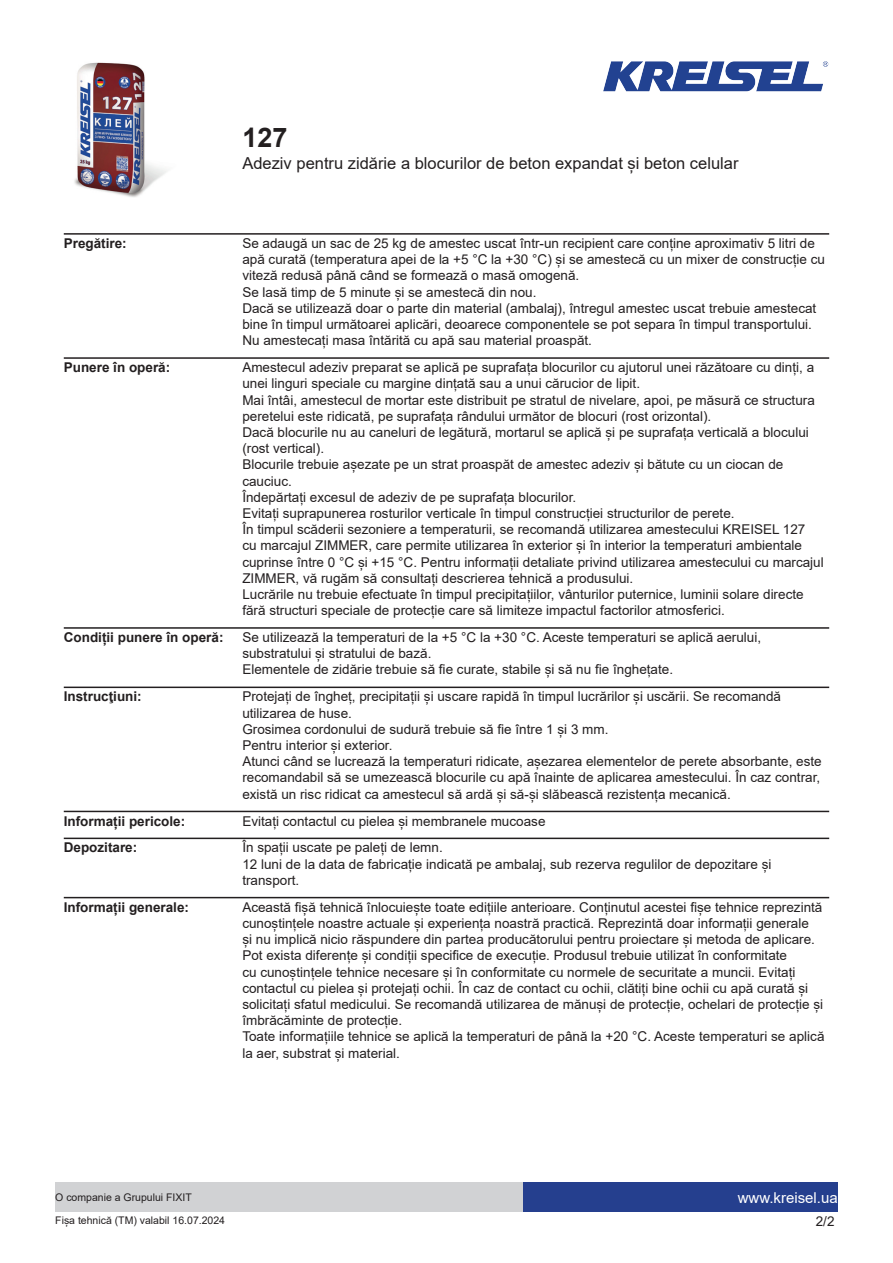
<style>
.page{position:relative;width:893px;height:1263px;background:#fff}
.page>*{position:absolute;margin:0;border:0;box-sizing:border-box;transform-origin:0 0}
.t1{font:700 27px "Arial";color:#231f20}
.t2{font:16.5px "Arial";color:#231f20}
.t3{font:15px "Arial";color:#fff}
.t4{font:13.5px/16.2px "Arial";color:#231f20}
.t5{font:700 13.5px "Arial";color:#231f20}
.t6{font:10.5px "Arial";color:#231f20}
</style>
<div class="page">
<img style="left:74px;top:62px;width:93px;height:135px">
<img style="left:603px;top:61px;width:226px;height:31px">
<div style="left:523px;top:1182px;width:315px;height:30px;background:#253f8e"></div>
<div style="left:55px;top:1182px;width:468px;height:30px;background:#d1d2d4"></div>
<hr style="left:64px;top:233px;width:765px;height:2px;background:#231f20">
<hr style="left:64px;top:357px;width:765px;height:2px;background:#231f20">
<hr style="left:64px;top:627px;width:765px;height:2px;background:#231f20">
<hr style="left:64px;top:686px;width:765px;height:2px;background:#231f20">
<hr style="left:64px;top:811px;width:765px;height:1px;background:#231f20">
<hr style="left:64px;top:838px;width:765px;height:1px;background:#231f20">
<hr style="left:64px;top:897px;width:765px;height:1px;background:#231f20">
<h1 class="t1" style="left:242px;top:119px;width:47px">127</h1>
<p class="t2" style="left:242px;top:152px;width:498px">Adeziv pentru zidărie a blocurilor de beton expandat și beton celular</p>
<p class="t5" style="left:64px;top:234px;width:65px">Pregătire:</p>
<p class="t4" style="left:242px;top:235px;width:584px">Se adaugă un sac de 25 kg de amestec uscat într-un recipient care conține aproximativ 5 litri de apă curată (temperatura apei de la +5 °C la +30 °C) și se amestecă cu un mixer de construcție cu viteză redusă până când se formează o masă omogenă.<br>Se lasă timp de 5 minute și se amestecă din nou.<br>Dacă se utilizează doar o parte din material (ambalaj), întregul amestec uscat trebuie amestecat bine în timpul următoarei aplicări, deoarece componentele se pot separa în timpul transportului.<br>Nu amestecați masa întărită cu apă sau material proaspăt.</p>
<p class="t5" style="left:64px;top:358px;width:108px">Punere în operă:</p>
<p class="t4" style="left:242px;top:359px;width:583px">Amestecul adeziv preparat se aplică pe suprafața blocurilor cu ajutorul unei răzătoare cu dinți, a unei linguri speciale cu margine dințată sau a unui cărucior de lipit.<br>Mai întâi, amestecul de mortar este distribuit pe stratul de nivelare, apoi, pe măsură ce structura peretelui este ridicată, pe suprafața rândului următor de blocuri (rost orizontal).<br>Dacă blocurile nu au caneluri de legătură, mortarul se aplică și pe suprafața verticală a blocului (rost vertical).<br>Blocurile trebuie așezate pe un strat proaspăt de amestec adeziv și bătute cu un ciocan de cauciuc.<br>Îndepărtați excesul de adeziv de pe suprafața blocurilor.<br>Evitați suprapunerea rosturilor verticale în timpul construcției structurilor de perete.<br>În timpul scăderii sezoniere a temperaturii, se recomandă utilizarea amestecului KREISEL 127<br>cu marcajul ZIMMER, care permite utilizarea în exterior și în interior la temperaturi ambientale cuprinse între 0 °C și +15 °C. Pentru informații detaliate privind utilizarea amestecului cu marcajul ZIMMER, vă rugăm să consultați descrierea tehnică a produsului.<br>Lucrările nu trebuie efectuate în timpul precipitațiilor, vânturilor puternice, luminii solare directe fără structuri speciale de protecție care să limiteze impactul factorilor atmosferici.</p>
<p class="t5" style="left:64px;top:628px;width:161px">Condiții punere în operă:</p>
<p class="t4" style="left:242px;top:629px;width:520px">Se utilizează la temperaturi de la +5 °C la +30 °C. Aceste temperaturi se aplică aerului, substratului și stratului de bază.<br>Elementele de zidărie trebuie să fie curate, stabile și să nu fie înghețate.</p>
<p class="t5" style="left:64px;top:687px;width:80px">Instrucţiuni:</p>
<p class="t4" style="left:242px;top:688px;width:581px">Protejați de îngheț, precipitații și uscare rapidă în timpul lucrărilor și uscării. Se recomandă utilizarea de huse.<br>Grosimea cordonului de sudură trebuie să fie între 1 și 3 mm.<br>Pentru interior și exterior.<br>Atunci când se lucrează la temperaturi ridicate, așezarea elementelor de perete absorbante, este recomandabil să se umezească blocurile cu apă înainte de aplicarea amestecului. În caz contrar, există un risc ridicat ca amestecul să ardă și să-și slăbească rezistența mecanică.</p>
<p class="t5" style="left:64px;top:811px;width:123px">Informații pericole:</p>
<p class="t4" style="left:242px;top:812px;width:305px">Evitați contactul cu pielea și membranele mucoase</p>
<p class="t5" style="left:64px;top:838px;width:75px">Depozitare:</p>
<p class="t4" style="left:242px;top:839px;width:530px">În spații uscate pe paleți de lemn.<br>12 luni de la data de fabricație indicată pe ambalaj, sub rezerva regulilor de depozitare și transport.</p>
<p class="t5" style="left:64px;top:897px;width:127px">Informații generale:</p>
<p class="t4" style="left:242px;top:899px;width:584px">Această fișă tehnică înlocuiește toate edițiile anterioare. Conținutul acestei fișe tehnice reprezintă cunoștințele noastre actuale și experiența noastră practică. Reprezintă doar informații generale<br>și nu implică nicio răspundere din partea producătorului pentru proiectare și metoda de aplicare.<br>Pot exista diferențe și condiții specifice de execuție. Produsul trebuie utilizat în conformitate<br>cu cunoștințele tehnice necesare și în conformitate cu normele de securitate a muncii. Evitați contactul cu pielea și protejați ochii. În caz de contact cu ochii, clătiți bine ochii cu apă curată și solicitați sfatul medicului. Se recomandă utilizarea de mănuși de protecție, ochelari de protecție și îmbrăcăminte de protecție.<br>Toate informațiile tehnice se aplică la temperaturi de până la +20 °C. Aceste temperaturi se aplică la aer, substrat și material.</p>
<p class="t6" style="left:55px;top:1190px;width:138px">O companie a Grupului FIXIT</p>
<p class="t3" style="left:738px;top:1187px;width:102px">www.kreisel.ua</p>
<p class="t6" style="left:55px;top:1213px;width:171px">Fișa tehnică (TM) valabil 16.07.2024</p>
<p class="t4" style="left:816px;top:1213px;width:20px">2/2</p>
</div>
